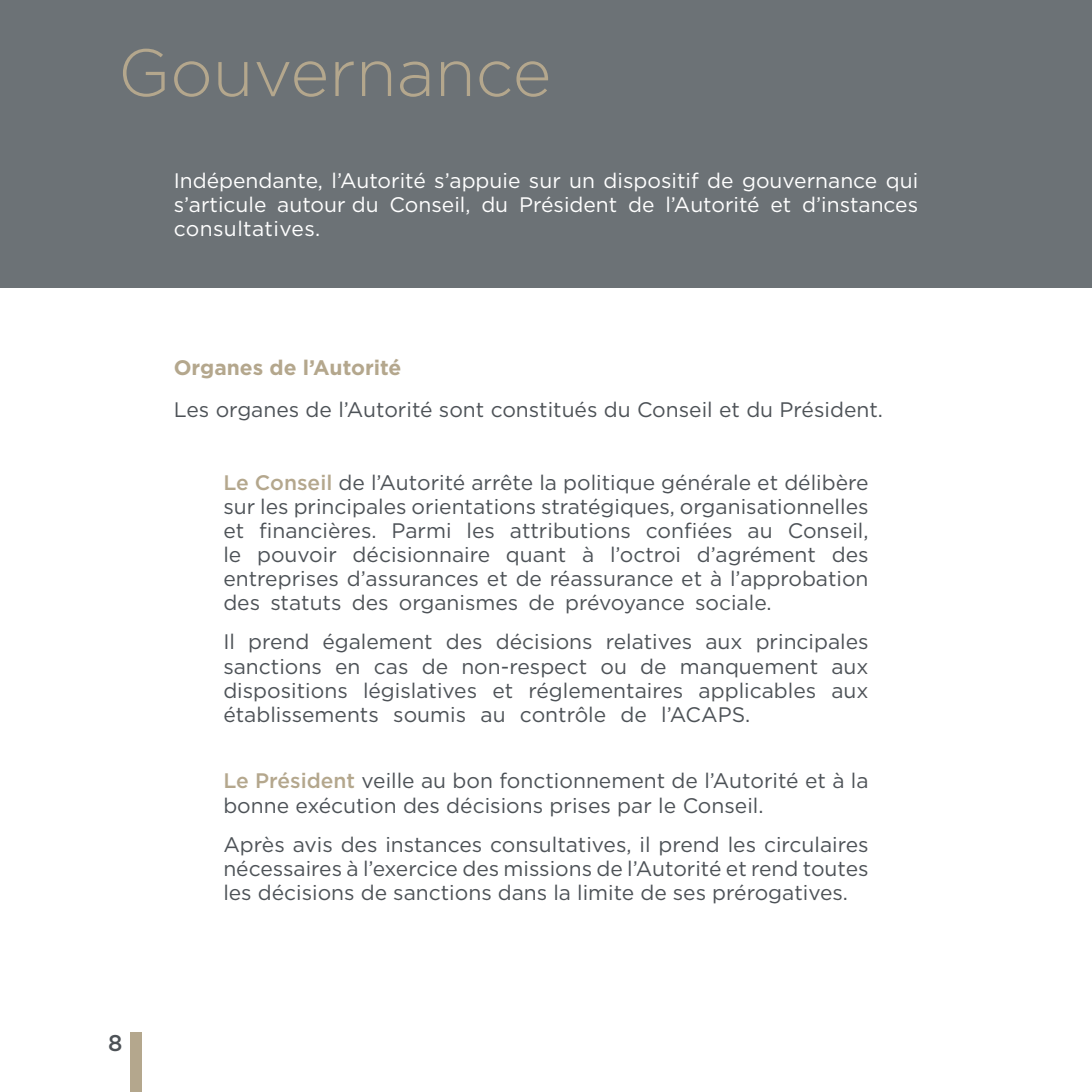
<style>
.page{position:relative;width:1092px;height:1092px;background:#fff}
.page>*{position:absolute;margin:0;border:0;box-sizing:border-box;transform-origin:0 0}
.t1{font:300 66.5px "Gotham";color:#b4a78d}
.t2{font:500 22.75px "Gotham";color:#4d5257}
.t3{font:21px/24.2px "Gotham";color:#4d5257;text-align:justify}
.t4{font:21px/24.2px "Gotham";color:#fff;text-align:justify}
.t5{font:700 21px "Gotham";color:#b4a78d}
.s1{font-weight:500;color:#b4a78d}
</style>
<div class="page">
<div style="left:0;top:0;width:1091px;height:288px;background:#6c7276"></div>
<div style="left:130px;top:1032px;width:12px;height:59px;background:#b4a78d"></div>
<h1 class="t1" style="left:118px;top:30px;width:435px">Gouvernance</h1>
<p class="t4" style="left:174px;top:168px;width:746px">Indépendante, l’Autorité s’appuie sur un dispositif de gouvernance qui s’articule autour du Conseil, du Président de l’Autorité et d’instances consultatives.</p>
<p class="t5" style="left:174px;top:353px;width:229px">Organes de l’Autorité</p>
<p class="t3" style="left:174px;top:396px;width:710px">Les organes de l’Autorité sont constitués du Conseil et du Président.</p>
<p class="t3" style="left:223px;top:469px;width:646px"><span class="s1">Le Conseil</span> de l’Autorité arrête la politique générale et délibère sur les principales orientations stratégiques, organisationnelles et financières. Parmi les attributions confiées au Conseil, le pouvoir décisionnaire quant à l’octroi d’agrément des entreprises d’assurances et de réassurance et à l’approbation des statuts des organismes de prévoyance sociale.</p>
<p class="t3" style="left:223px;top:629px;width:646px">Il prend également des décisions relatives aux principales sanctions en cas de non-respect ou de manquement aux dispositions législatives et réglementaires applicables aux établissements soumis au contrôle de l’ACAPS.</p>
<p class="t2" style="left:108px;top:1027px;width:16px">8</p>
<p class="t3" style="left:223px;top:768px;width:646px"><span class="s1">Le Président</span> veille au bon fonctionnement de l’Autorité et à la bonne exécution des décisions prises par le Conseil.</p>
<p class="t3" style="left:223px;top:831px;width:646px">Après avis des instances consultatives, il prend les circulaires nécessaires à l’exercice des missions de l’Autorité et rend toutes les décisions de sanctions dans la limite de ses prérogatives.</p>
</div>
